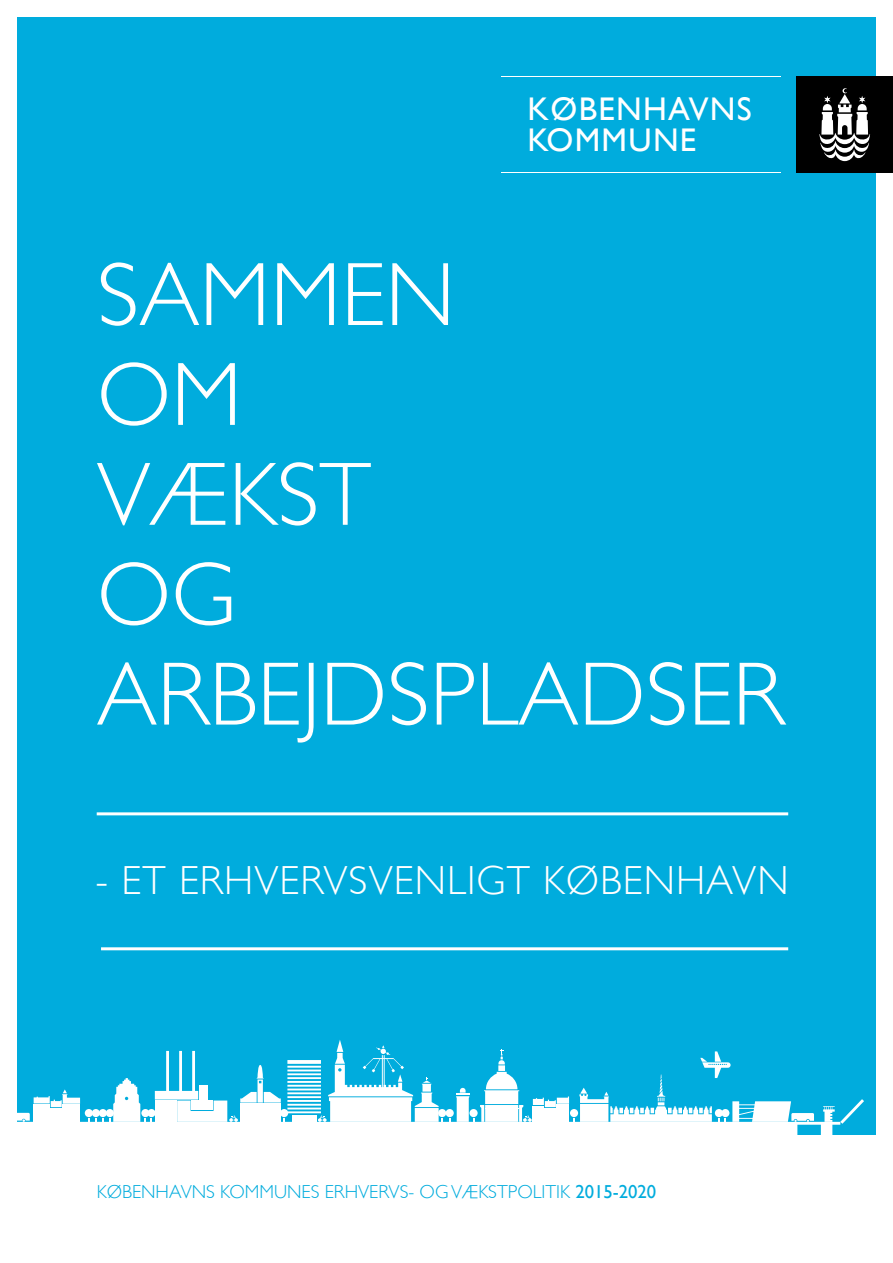
<style>
.page{position:relative;width:893px;height:1263px;background:#fff}
.page>*{position:absolute;margin:0;border:0;box-sizing:border-box;transform-origin:0 0}
.t1{font:300 90.45px/99.9px "Gill Sans";color:#fff}
.t2{font:300 40.65px "Gill Sans";letter-spacing:.025em;color:#fff}
.t3{font:32.7px/31.2px "Gill Sans";letter-spacing:.04em;color:#fff}
.t4{font:300 18.75px "Gill Sans";color:#00acdd}
.s1{font-weight:400}
</style>
<div class="page">
<div style="left:17px;top:17px;width:859px;height:1118px;background:#00acdd"></div>
<svg style="left:17px;top:1040px;width:847px;height:95px"></svg>
<hr style="left:97px;top:812px;width:691px;height:3px;background:#fff">
<hr style="left:101px;top:947px;width:687px;height:3px;background:#fff">
<div style="left:796px;top:76px;width:97px;height:97px;background:#000"></div>
<svg style="left:819px;top:88px;width:51px;height:73px"></svg>
<hr style="left:501px;top:172px;width:279px;height:1px;background:#fff">
<hr style="left:501px;top:76px;width:279px;height:1px;background:#fff">
<h3 class="t3" style="left:528px;top:96px;width:226px">KØBENHAVNS<br>KOMMUNE</h3>
<h1 class="t1" style="left:97px;top:251px;width:689px">SAMMEN<br>OM<br>VÆKST<br>OG<br>ARBEJDSPLADSER</h1>
<h2 class="t2" style="left:96px;top:863px;width:694px">- ET ERHVERVSVENLIGT KØBENHAVN</h2>
<p class="t4" style="left:97px;top:1184px;width:561px">KØBENHAVNS KOMMUNES ERHVERVS- OG VÆKSTPOLITIK <span class="s1">2015-2020</span></p>
</div>
